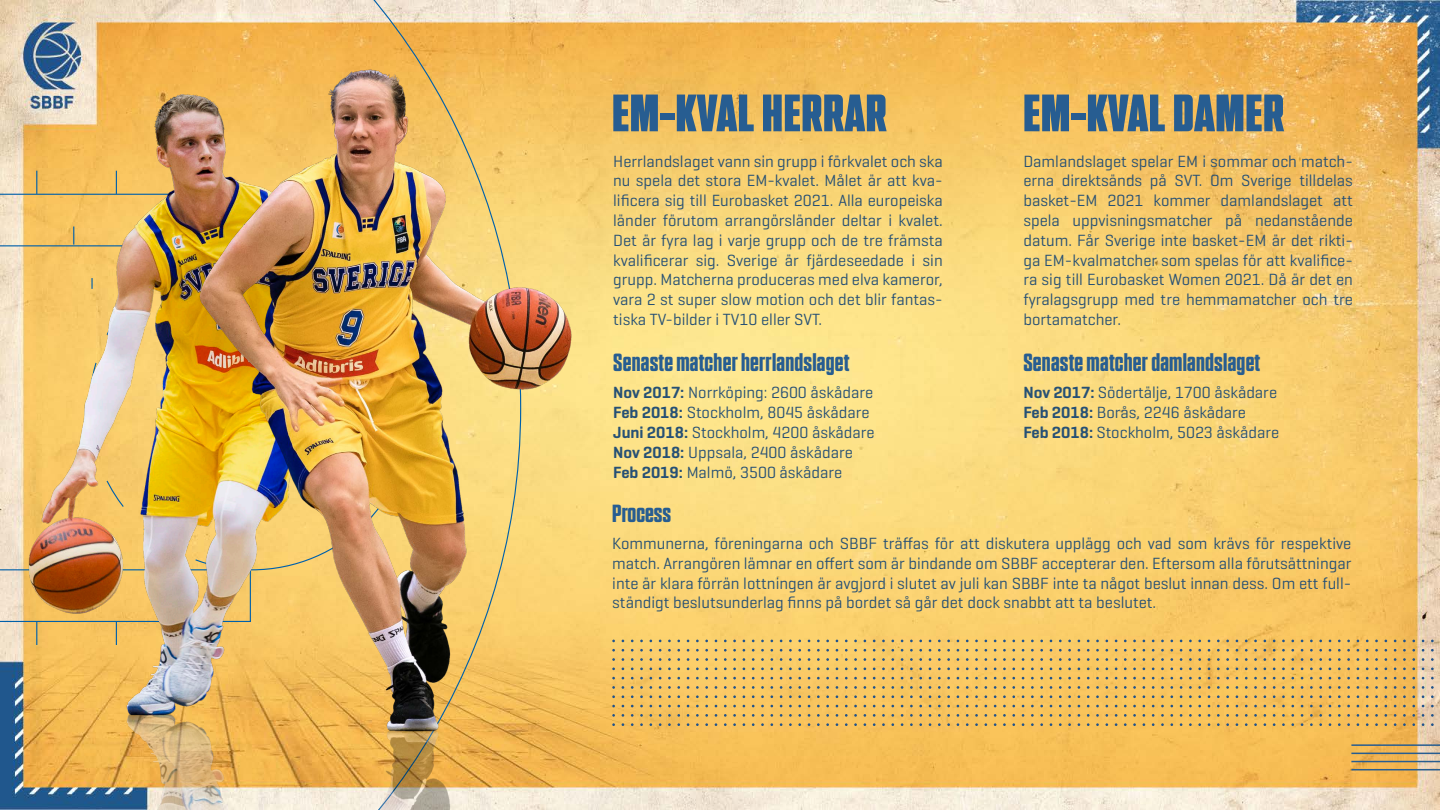
<style>
.page{position:relative;width:1440px;height:810px;background:#fff}
.page>*{position:absolute;margin:0;border:0;box-sizing:border-box;transform-origin:0 0}
.t1{font:52.5px "NTF Grand Black";letter-spacing:.02em;color:#275d91}
.t2{font:24.75px "NTF Grand Bold";letter-spacing:.01em;color:#275d91}
.t3{font:16.5px/19.8px "Geogrotesque";color:#265075;text-align:justify}
.s1{font-weight:600}
</style>
<div class="page">
<img style="left:522px;top:0;width:918px;height:810px">
<svg style="left:0;top:0;width:522px;height:72px;background:#e0c294"></svg>
<img style="left:0;top:720px;width:166px;height:90px">
<img style="left:166px;top:745px;width:470px;height:65px">
<hr style="left:1351px;top:744px;width:89px;height:2px;background:#275d91">
<hr style="left:1351px;top:753px;width:89px;height:1px;background:#275d91">
<hr style="left:1351px;top:761px;width:89px;height:1px;background:#275d91">
<hr style="left:1351px;top:769px;width:89px;height:1px;background:#275d91">
<img style="left:0;top:72px;width:166px;height:648px">
<img style="left:166px;top:41px;width:470px;height:704px">
<p class="t1" style="left:612px;top:82px;width:276px">EM-KVAL HERRAR</p>
<p class="t1" style="left:1023px;top:82px;width:262px">EM-KVAL DAMER</p>
<p class="t3" style="left:613px;top:150px;width:331px">Herrlandslaget vann sin grupp i förkvalet och ska nu spela det stora EM-kvalet. Målet är att kva&shy;lificera sig till Eurobasket 2021. Alla europeiska länder förutom arrangörsländer deltar i kvalet.<br>Det är fyra lag i varje grupp och de tre främsta kvalificerar sig. Sverige är fjärdeseedade i sin grupp. Matcherna produceras med elva kameror, vara 2 st super slow motion och det blir fantas&shy;tiska TV-bilder i TV10 eller SVT.</p>
<p class="t2" style="left:613px;top:348px;width:238px">Senaste matcher herrlandslaget</p>
<p class="t3" style="left:613px;top:382px;width:262px"><span class="s1">Nov 2017:</span> Norrköping: 2600 åskådare</p>
<p class="t3" style="left:613px;top:402px;width:258px"><span class="s1">Feb 2018:</span> Stockholm, 8045 åskådare</p>
<p class="t3" style="left:613px;top:422px;width:263px"><span class="s1">Juni 2018:</span> Stockholm, 4200 åskådare</p>
<p class="t3" style="left:613px;top:442px;width:241px"><span class="s1">Nov 2018:</span> Uppsala, 2400 åskådare</p>
<p class="t3" style="left:613px;top:462px;width:231px"><span class="s1">Feb 2019:</span> Malmö, 3500 åskådare</p>
<p class="t3" style="left:1023px;top:150px;width:331px">Damlandslaget spelar EM i sommar och match&shy;erna direktsänds på SVT. Om Sverige tilldelas basket-EM 2021 kommer damlandslaget att spela uppvisningsmatcher på nedanstående datum. Får Sverige inte basket-EM är det rikti&shy;ga EM-kvalmatcher som spelas för att kvalifice&shy;ra sig till Eurobasket Women 2021. Då är det en fyralagsgrupp med tre hemmamatcher och tre bortamatcher.</p>
<p class="t2" style="left:1023px;top:348px;width:238px">Senaste matcher damlandslaget</p>
<p class="t3" style="left:1023px;top:382px;width:255px"><span class="s1">Nov 2017:</span> Södertälje, 1700 åskådare</p>
<p class="t3" style="left:1023px;top:402px;width:224px"><span class="s1">Feb 2018:</span> Borås, 2246 åskådare</p>
<p class="t3" style="left:1023px;top:422px;width:257px"><span class="s1">Feb 2018:</span> Stockholm, 5023 åskådare</p>
<p class="t2" style="left:612px;top:499px;width:60px">Process</p>
<p class="t3" style="left:612px;top:533px;width:741px">Kommunerna, föreningarna och SBBF träffas för att diskutera upplägg och vad som krävs för respektive match. Arrangören lämnar en offert som är bindande om SBBF accepterar den. Eftersom alla förutsättningar inte är klara förrän lottningen är avgjord i slutet av juli kan SBBF inte ta något beslut innan dess. Om ett full&shy;ständigt beslutsunderlag finns på bordet så går det dock snabbt att ta beslutet.</p>
</div>
